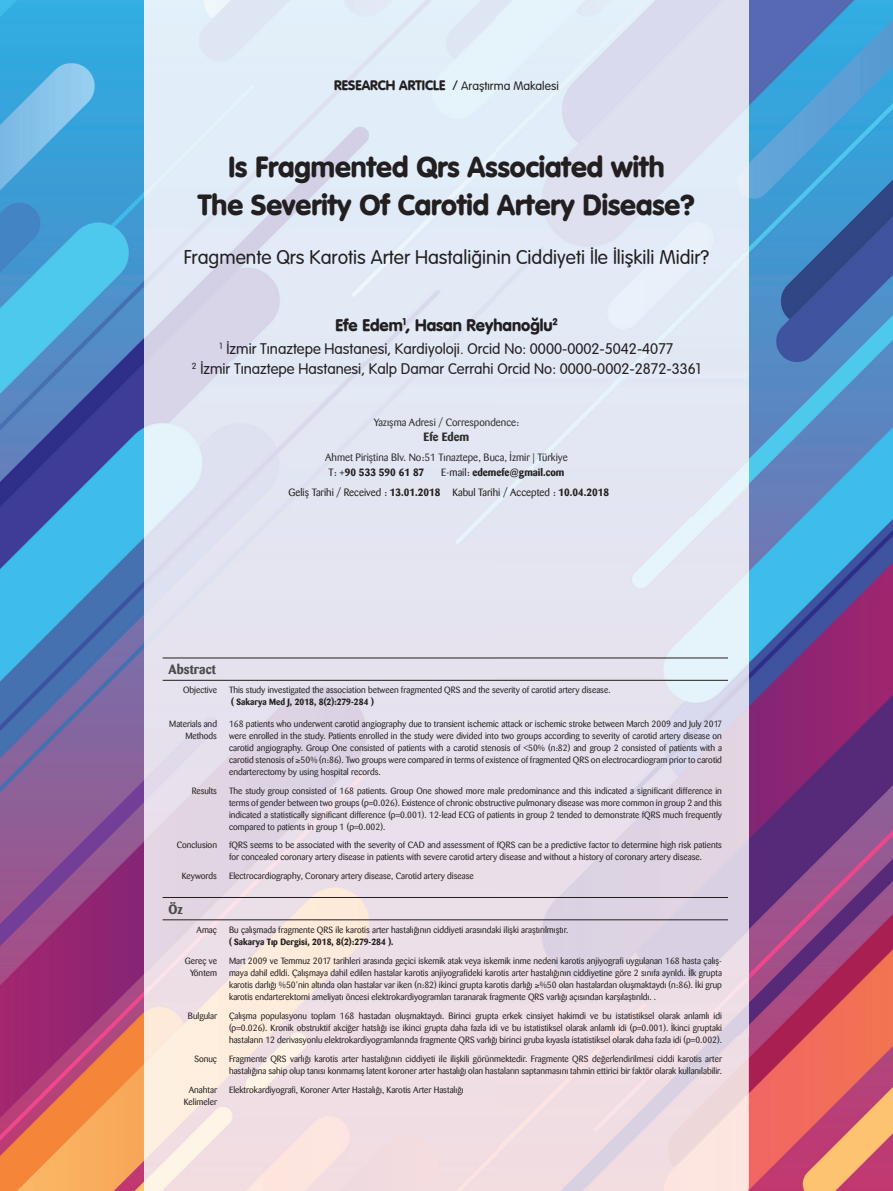
<style>
.page{position:relative;width:893px;height:1191px;background:#fff}
.page>*{position:absolute;margin:0;border:0;box-sizing:border-box;transform-origin:0 0}
.t1{font:900 28.5px/37.5px "Vag Rounded";color:#231f20;text-align:center}
.t2{font:300 19.5px "Vag Rounded";color:#231f20}
.t3{font:900 16.5px "Vag Rounded";color:#231f20}
.t4{font:300 15px/19.5px "Vag Rounded";color:#231f20;text-align:center}
.t5{font:700 13.5px "Barmeno";color:#4b4c4d}
.t6{font:300 12px "Vag Rounded";color:#231f20}
.t7{font:700 12px "Barmeno";color:#2c2d2c}
.t8{font:10.5px/15px "Barmeno";color:#2c2d2c}
.t9{font:10.5px/20.1px "Barmeno";color:#231f20}
.t10{font:9px/12px "Barmeno";color:#231f20;text-align:justify}
.t11{font:700 9px "Barmeno";color:#231f20}
.s1{font-weight:900;font-size:13.5px}
.s2{font-size:13.5px}
.s3{color:#231f20}
.s4{font-weight:700;color:#231f20}
.s5{font-weight:700}
</style>
<div class="page">
<img style="left:0;top:0;width:893px;height:1191px">
<img style="left:144px;top:0;width:604px;height:1191px">
<hr style="left:163px;top:657px;width:60px;height:1px;background:#231f20">
<hr style="left:223px;top:657px;width:505px;height:1px;background:#231f20">
<hr style="left:163px;top:680px;width:60px;height:1px;background:#231f20">
<hr style="left:223px;top:680px;width:505px;height:1px;background:#231f20">
<hr style="left:163px;top:919px;width:60px;height:1px;background:#231f20">
<hr style="left:163px;top:897px;width:60px;height:1px;background:#231f20">
<hr style="left:223px;top:897px;width:505px;height:1px;background:#231f20">
<hr style="left:223px;top:919px;width:505px;height:1px;background:#231f20">
<h3 class="t6" style="left:334px;top:79px;width:226px"><span class="s1">RESEARCH ARTICLE</span> <span class="s2">/</span> Araştırma Makalesi</h3>
<h1 class="t1" style="left:198px;top:148px;width:498px">Is Fragmented Qrs Associated with<br>The Severity Of Carotid Artery Disease?</h1>
<h2 class="t2" style="left:184px;top:246px;width:527px">Fragmente Qrs Karotis Arter Hastaliğinin Ciddiyeti İle İlişkili Midir?</h2>
<h3 class="t3" style="left:335px;top:314px;width:223px">Efe Edem<sup>1</sup>, Hasan Reyhanoğlu<sup>2</sup></h3>
<h3 class="t4" style="left:192px;top:339px;width:511px"><sup>1</sup> İzmir Tınaztepe Hastanesi, Kardiyoloji. Orcid No: 0000-0002-5042-4077<br><sup>2</sup> İzmir Tınaztepe Hastanesi, Kalp Damar Cerrahi Orcid No: 0000-0002-2872-3361</h3>
<p class="t8" style="left:374px;top:414px;width:147px">Yazışma Adresi / Correspondence:</p>
<h3 class="t7" style="left:424px;top:429px;width:47px">Efe Edem</h3>
<p class="t8" style="left:329px;top:449px;width:241px;text-indent:-3px">Ahmet Piriştina Blv. No:51 Tınaztepe, Buca, İzmir | Türkiye<br><span class="s3">T: +</span><span class="s4">90 533 590 61 87</span></p>
<p class="t9" style="left:288px;top:462px;width:322px;text-indent:153px">E-mail: <span class="s5">edemefe@gmail.com<br></span>Geliş Tarihi / Received : <span class="s5">13.01.2018</span> Kabul Tarihi / Accepted : <span class="s5">10.04.2018</span></p>
<h3 class="t5" style="left:169px;top:661px;width:49px">Abstract</h3>
<p class="t10" style="left:183px;top:684px;width:35px">Objective</p>
<p class="t10" style="left:229px;top:684px;width:383px">This study investigated the association between fragmented QRS and the severity of carotid artery disease.</p>
<p class="t11" style="left:231px;top:696px;width:144px">( Sakarya Med J, 2018, 8(2):279-284 )</p>
<p class="t10" style="left:169px;top:717px;width:49px;text-align:right">Materials and<br>Methods</p>
<p class="t10" style="left:229px;top:717px;width:494px">168 patients who underwent carotid angiography due to transient ischemic attack or ischemic stroke between March 2009 and July 2017 were enrolled in the study. Patients enrolled in the study were divided into two groups according to severity of carotid artery disease on carotid angiography. Group One consisted of patients with a carotid stenosis of &lt;50% (n:82) and group 2 consisted of patients with a carotid stenosis of ≥50% (n:86). Two groups were compared in terms of existence of fragmented QRS on electrocardiogram prior to carotid endarterectomy by using hospital records.</p>
<p class="t10" style="left:192px;top:784px;width:27px">Results</p>
<p class="t10" style="left:229px;top:784px;width:494px">The study group consisted of 168 patients. Group One showed more male predominance and this indicated a significant difference in terms of gender between two groups (p=0.026). Existence of chronic obstructive pulmonary disease was more common in group 2 and this indicated a statistically significant difference (p=0.001). 12-lead ECG of patients in group 2 tended to demonstrate fQRS much frequently compared to patients in group 1 (p=0.002).</p>
<p class="t10" style="left:177px;top:839px;width:42px">Conclusion</p>
<p class="t10" style="left:229px;top:839px;width:494px">fQRS seems to be associated with the severity of CAD and assessment of fQRS can be a predictive factor to determine high risk patients for concealed coronary artery disease in patients with severe carotid artery disease and without a history of coronary artery disease.</p>
<p class="t10" style="left:182px;top:870px;width:37px">Keywords</p>
<p class="t10" style="left:229px;top:870px;width:246px">Electrocardiography, Coronary artery disease, Carotid artery disease</p>
<h3 class="t5" style="left:169px;top:901px;width:16px">Öz</h3>
<p class="t10" style="left:197px;top:923px;width:22px">Amaç</p>
<p class="t10" style="left:229px;top:923px;width:341px">Bu çalışmada fragmente QRS ile karotis arter hastalığının ciddiyeti arasındaki ilişki araştırılmıştır.</p>
<p class="t11" style="left:229px;top:936px;width:166px">( Sakarya Tıp Dergisi, 2018, 8(2):279-284 ).</p>
<p class="t10" style="left:185px;top:955px;width:34px;text-align:center">Gereç ve<br>Yöntem</p>
<p class="t10" style="left:229px;top:955px;width:494px">Mart 2009 ve Temmuz 2017 tarihleri arasında geçici iskemik atak veya iskemik inme nedeni karotis anjiyografi uygulanan 168 hasta çalış&shy;maya dahil edldi. Çalışmaya dahil edilen hastalar karotis anjiyografideki karotis arter hastalığının ciddiyetine göre 2 sınıfa ayrıldı. İlk grupta karotis darlığı %50’nin altında olan hastalar var iken (n:82) ikinci grupta karotis darlığı ≥%50 olan hastalardan oluşmaktaydı (n:86). İki grup karotis endarterektomi ameliyatı öncesi elektrokardiyogramları taranarak fragmente QRS varlığı açısından karşılaştırıldı. .</p>
<p class="t10" style="left:188px;top:1010px;width:31px">Bulgular</p>
<p class="t10" style="left:229px;top:1010px;width:494px">Çalışma populasyonu toplam 168 hastadan oluşmaktaydı. Birinci grupta erkek cinsiyet hakimdi ve bu istatistiksel olarak anlamlı idi (p=0.026). Kronik obstruktif akciğer hatslığı ise ikinci grupta daha fazla idi ve bu istatistiksel olarak anlamlı idi (p=0.001). İkinci gruptaki hastaların 12 derivasyonlu elektrokardiyogramlarında fragmente QRS varlığı birinci gruba kıyasla istatistiksel olarak daha fazla idi (p=0.002).</p>
<p class="t10" style="left:194px;top:1053px;width:24px">Sonuç</p>
<p class="t10" style="left:229px;top:1053px;width:494px">Fragmente QRS varlığı karotis arter hastalığının ciddiyeti ile ilişkili görünmektedir. Fragmente QRS değerlendirilmesi ciddi karotis arter hastalığına sahip olup tanısı konmamış latent koroner arter hastalığı olan hastaların saptanmasını tahmin ettirici bir faktör olarak kullanılabilir.</p>
<p class="t10" style="left:184px;top:1084px;width:35px;text-align:center">Anahtar<br>Kelimeler</p>
<p class="t10" style="left:229px;top:1084px;width:236px">Elektrokardiyografi, Koroner Arter Hastalığı, Karotis Arter Hastalığı</p>
</div>
